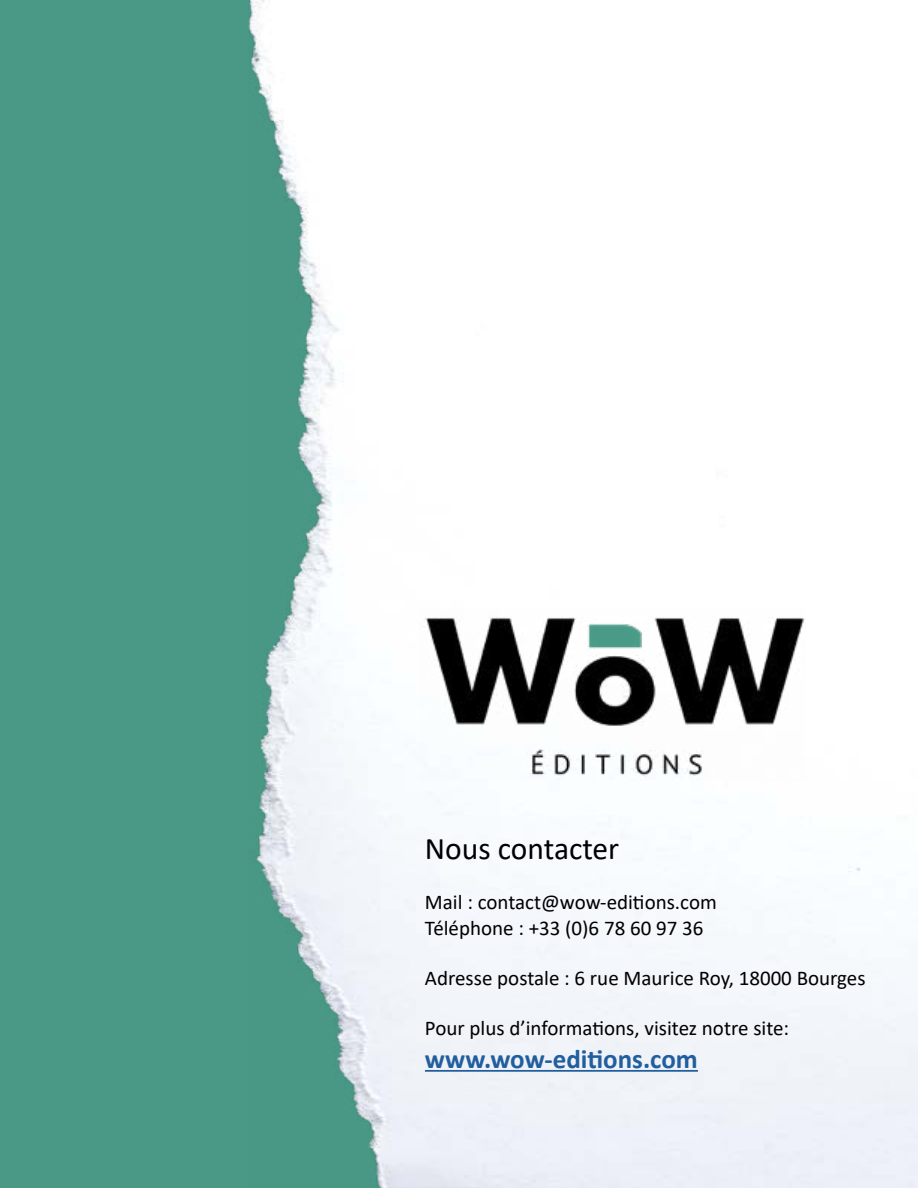
<style>
.page{position:relative;width:918px;height:1188px;background:#fff}
.page>*{position:absolute;margin:0;border:0;box-sizing:border-box;transform-origin:0 0}
.t1{font:31.5px "Calibri";color:#000}
.t2{font:700 27px "Calibri";color:#215e9e}
.t3{font:21px/25.2px "Calibri";color:#000}
</style>
<div class="page">
<div style="left:0;top:0;width:897px;height:1188px;background:#4a9987"></div>
<img style="left:248px;top:0;width:670px;height:1188px">
<img style="left:419px;top:608px;width:387px;height:173px">
<hr style="left:425px;top:1070px;width:273px;height:2px;background:#215e9e">
<h1 class="t1" style="left:425px;top:827px;width:196px">Nous contacter</h1>
<p class="t3" style="left:425px;top:889px;width:293px">Mail : contact@wow-editions.com<br>Téléphone : +33 (0)6 78 60 97 36</p>
<p class="t3" style="left:425px;top:965px;width:442px">Adresse postale : 6 rue Maurice Roy, 18000 Bourges</p>
<p class="t3" style="left:425px;top:1015px;width:366px">Pour plus d’informations, visitez notre site:</p>
<p class="t2" style="left:425px;top:1040px;width:274px">www.wow-editions.com</p>
</div>
